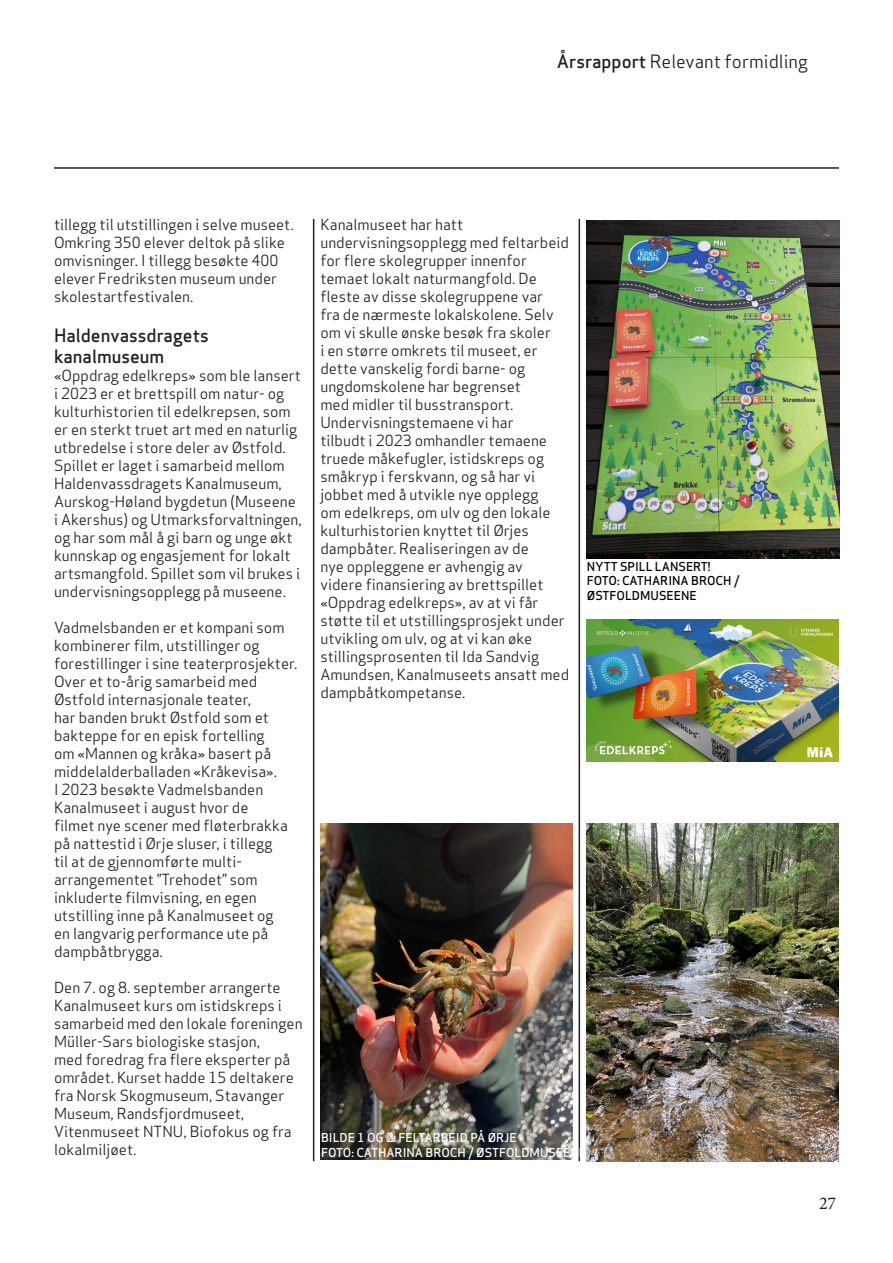
<style>
.page{position:relative;width:893px;height:1263px;background:#fff}
.page>*{position:absolute;margin:0;border:0;box-sizing:border-box;transform-origin:0 0}
.t1{font:18px "Apex Sans";color:#231f20}
.Liten_fet__overskrift{font:500 18px/21.6px "Apex Sans";color:#231f20}
.t2{font:18px "Minion Pro";color:#231f20}
.t3{font:15px/18px "Apex Sans";color:#231f20}
.t4{font:500 12px "Apex Sans";color:#fff}
.t5{font:500 12px/14.4px "Apex Sans";color:#000}
.s1{font-weight:500}
</style>
<div class="page">
<hr style="left:54px;top:167px;width:785px;height:2px;background:#231f20">
<hr style="left:579px;top:219px;width:1px;height:942px;background:#231f20">
<hr style="left:313px;top:219px;width:1px;height:942px;background:#231f20">
<img style="left:586px;top:619px;width:253px;height:142px">
<img style="left:586px;top:220px;width:253px;height:338px">
<img style="left:320px;top:823px;width:253px;height:337px">
<img style="left:586px;top:823px;width:252px;height:338px">
<p class="t1" style="left:557px;top:46px;width:252px"><span class="s1">Årsrapport</span> Relevant formidling</p>
<p class="t3" style="left:54px;top:214px;width:241px">tillegg til utstillingen i selve museet.<br>Omkring 350 elever deltok på slike omvisninger. I tillegg besøkte 400 elever Fredriksten museum under skolestartfestivalen.</p>
<p class="Liten_fet__overskrift" style="left:54px;top:322px;width:156px">Haldenvassdragets kanalmuseum</p>
<p class="t3" style="left:54px;top:365px;width:249px">«Oppdrag edelkreps» som ble lansert i 2023 er et brettspill om natur- og kulturhistorien til edelkrepsen, som er en sterkt truet art med en naturlig utbredelse i store deler av Østfold.<br>Spillet er laget i samarbeid mellom Haldenvassdragets Kanalmuseum, Aurskog-Høland bygdetun (Museene i Akershus) og Utmarksforvaltningen, og har som mål å gi barn og unge økt kunnskap og engasjement for lokalt artsmangfold. Spillet som vil brukes i undervisningsopplegg på museene.</p>
<p class="t3" style="left:54px;top:617px;width:245px">Vadmelsbanden er et kompani som kombinerer film, utstillinger og forestillinger i sine teaterprosjekter.<br>Over et to-årig samarbeid med<br>Østfold internasjonale teater,<br>har banden brukt Østfold som et bakteppe for en episk fortelling<br>om «Mannen og kråka» basert på middelalderballaden «Kråkevisa».<br>I 2023 besøkte Vadmelsbanden<br>Kanalmuseet i august hvor de<br>filmet nye scener med fløterbrakka på nattestid i Ørje sluser, i tillegg<br>til at de gjennomførte multi&shy;arrangementet ”Trehodet” som inkluderte filmvisning, en egen utstilling inne på Kanalmuseet og<br>en langvarig performance ute på dampbåtbrygga.</p>
<p class="t3" style="left:54px;top:977px;width:250px">Den 7. og 8. september arrangerte<br>Kanalmuseet kurs om istidskreps i samarbeid med den lokale foreningen<br>Müller-Sars biologiske stasjon,<br>med foredrag fra flere eksperter på området. Kurset hadde 15 deltakere fra Norsk Skogmuseum, Stavanger<br>Museum, Randsfjordmuseet,<br>Vitenmuseet NTNU, Biofokus og fra lokalmiljøet.</p>
<p class="t3" style="left:320px;top:214px;width:250px">Kanalmuseet har hatt undervisningsopplegg med feltarbeid for flere skolegrupper innenfor temaet lokalt naturmangfold. De fleste av disse skolegruppene var<br>fra de nærmeste lokalskolene. Selv om vi skulle ønske besøk fra skoler<br>i en større omkrets til museet, er dette vanskelig fordi barne- og ungdomskolene har begrenset<br>med midler til busstransport.<br>Undervisningstemaene vi har<br>tilbudt i 2023 omhandler temaene truede måkefugler, istidskreps og småkryp i ferskvann, og så har vi jobbet med å utvikle nye opplegg<br>om edelkreps, om ulv og den lokale kulturhistorien knyttet til Ørjes dampbåter. Realiseringen av de<br>nye oppleggene er avhengig av<br>videre finansiering av brettspillet «Oppdrag edelkreps», av at vi får støtte til et utstillingsprosjekt under utvikling om ulv, og at vi kan øke stillingsprosenten til Ida Sandvig<br>Amundsen, Kanalmuseets ansatt med dampbåtkompetanse.</p>
<p class="t5" style="left:587px;top:558px;width:125px">NYTT SPILL LANSERT!</p>
<p class="t5" style="left:587px;top:572px;width:154px">FOTO: CATHARINA BROCH /<br>ØSTFOLDMUSEENE</p>
<p class="t4" style="left:321px;top:1127px;width:197px">BILDE 1 OG 2: FELTARBEID PÅ ØRJE</p>
<p class="t4" style="left:321px;top:1141px;width:267px">FOTO: CATHARINA BROCH / ØSTFOLDMUSEENE</p>
<p class="t2" style="left:819px;top:1191px;width:19px">27</p>
</div>
